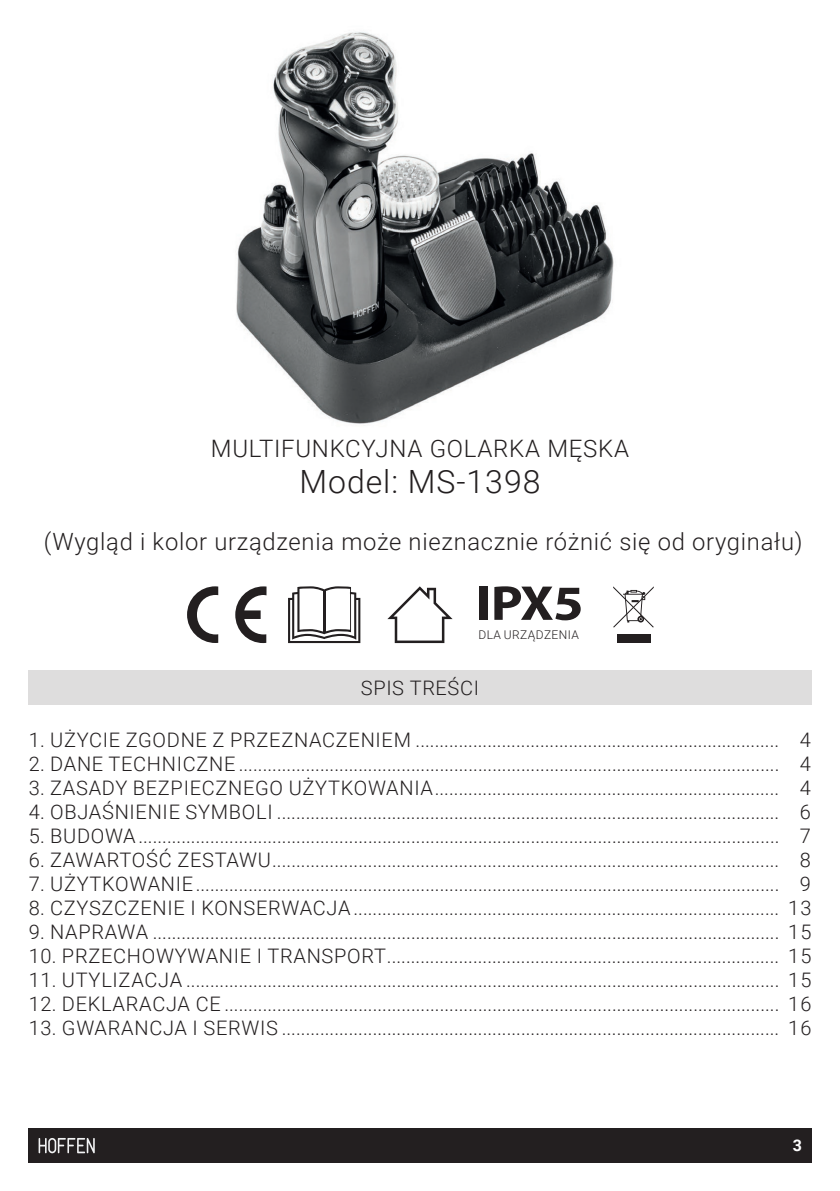
<style>
.page{position:relative;width:840px;height:1191px;background:#fff}
.page>*{position:absolute;margin:0;border:0;box-sizing:border-box;transform-origin:0 0}
.t1{font:300 32px "Roboto";letter-spacing:.03em;color:#231f20}
.t2{font:300 24px "Roboto";letter-spacing:.03em;color:#231f20}
.t3{font:300 23.8px "Roboto";letter-spacing:.03em;color:#231f20}
.SPIS_TRESCI_WPIS{font:300 20px "Roboto";letter-spacing:.035em;color:#231f20}
.t4{font:700 16px "Roboto";color:#fff}
.SPIS_TRESCI_WPIS-2{font:300 12px "Roboto";letter-spacing:.035em;color:#231f20}
</style>
<div class="page">
<div style="left:28px;top:1128px;width:783px;height:34px;background:#231f20"></div>
<svg style="left:39px;top:1138px;width:56px;height:15px"></svg>
<div style="left:28px;top:670px;width:783px;height:34px;background:#dedddd"></div>
<svg style="left:235px;top:586px;width:31px;height:57px"></svg>
<svg style="left:187px;top:586px;width:31px;height:57px"></svg>
<svg style="left:288px;top:586px;width:72px;height:57px"></svg>
<div style="left:616px;top:635px;width:34px;height:8px;background:#231f20"></div>
<svg style="left:613px;top:586px;width:40px;height:41px"></svg>
<svg style="left:387px;top:586px;width:65px;height:57px"></svg>
<div style="left:479px;top:586px;width:8px;height:34px;background:#231f20"></div>
<svg style="left:494px;top:586px;width:86px;height:34px"></svg>
<img style="left:236px;top:32px;width:378px;height:392px">
<p class="t2" style="left:211px;top:432px;width:419px">MULTIFUNKCYJNA GOLARKA MĘSKA</p>
<p class="t1" style="left:299px;top:459px;width:242px">Model: MS-1398</p>
<p class="t3" style="left:44px;top:525px;width:759px">(Wygląd i kolor urządzenia może nieznacznie różnić się od oryginału)</p>
<p class="SPIS_TRESCI_WPIS-2" style="left:478px;top:626px;width:102px">DLA URZĄDZENIA</p>
<p class="SPIS_TRESCI_WPIS" style="left:361px;top:674px;width:119px">SPIS TREŚCI</p>
<p class="SPIS_TRESCI_WPIS" style="left:29px;top:726px;width:783px">1. UŻYCIE ZGODNE Z PRZEZNACZENIEM ............................................................................ 4</p>
<p class="SPIS_TRESCI_WPIS" style="left:29px;top:750px;width:783px">2. DANE TECHNICZNE ................................................................................................................. 4</p>
<p class="SPIS_TRESCI_WPIS" style="left:29px;top:774px;width:783px">3. ZASADY BEZPIECZNEGO UŻYTKOWANIA........................................................................ 4</p>
<p class="SPIS_TRESCI_WPIS" style="left:29px;top:798px;width:783px">4. OBJAŚNIENIE SYMBOLI ......................................................................................................... 6</p>
<p class="SPIS_TRESCI_WPIS" style="left:29px;top:822px;width:783px">5. BUDOWA...................................................................................................................................... 7</p>
<p class="SPIS_TRESCI_WPIS" style="left:29px;top:846px;width:783px">6. ZAWARTOŚĆ ZESTAWU.......................................................................................................... 8</p>
<p class="SPIS_TRESCI_WPIS" style="left:29px;top:870px;width:783px">7. UŻYTKOWANIE.......................................................................................................................... 9</p>
<p class="SPIS_TRESCI_WPIS" style="left:29px;top:894px;width:784px">8. CZYSZCZENIE I KONSERWACJA......................................................................................... 13</p>
<p class="SPIS_TRESCI_WPIS" style="left:29px;top:918px;width:784px">9. NAPRAWA ................................................................................................................................... 15</p>
<p class="SPIS_TRESCI_WPIS" style="left:29px;top:942px;width:784px">10. PRZECHOWYWANIE I TRANSPORT.................................................................................. 15</p>
<p class="SPIS_TRESCI_WPIS" style="left:29px;top:966px;width:784px">11. UTYLIZACJA ............................................................................................................................ 15</p>
<p class="SPIS_TRESCI_WPIS" style="left:29px;top:990px;width:784px">12. DEKLARACJA CE .................................................................................................................... 16</p>
<p class="SPIS_TRESCI_WPIS" style="left:29px;top:1014px;width:784px">13. GWARANCJA I SERWIS ........................................................................................................ 16</p>
<p class="t4" style="left:792px;top:1133px;width:11px">3</p>
</div>
